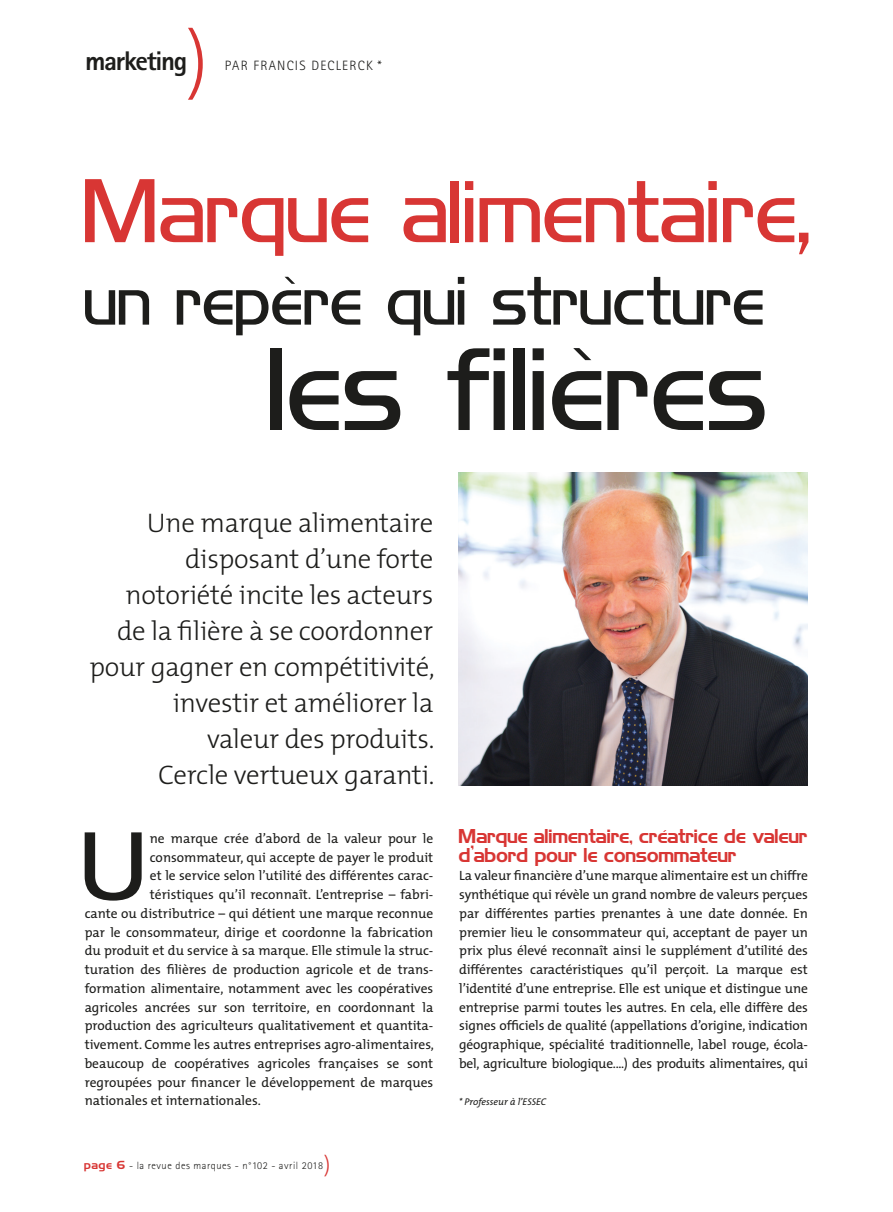
<style>
.page{position:relative;width:893px;height:1212px;background:#fff}
.page>*{position:absolute;margin:0;border:0;box-sizing:border-box;transform-origin:0 0}
.t1{font:108.3px "Hancock Park Light Laser";color:#1d1d1b}
.t2{font:85.8px "Hancock Park Light Laser";color:#1d1d1b}
.t3{font:81px "Hancock Park Light Laser";color:#d83634}
.t4{font:300 75px "The Mix";color:#d83634}
.t5{font:63.3px "Hancock Park Light Laser";color:#1d1d1b}
.t6{font:300 27px/36px "The Mix";letter-spacing:-.01em;color:#1d1d1b;text-align:right}
.t7{font:800 27px "Rotis Sans Serif";letter-spacing:-.05em;color:#1d1d1b}
.t8{font:18px/18.8px "Hancock Park Laser";color:#d83634}
.t9{font:13.5px/18.8px "The Mix";color:#1d1d1b;text-align:justify}
.t10{font:300 13.5px "Rotis Sans Serif";letter-spacing:.09em;color:#1d1d1b}
.t11{font:300 10.5px "Rotis Sans Serif";letter-spacing:.05em;color:#1d1d1b}
.t12{font:italic 9.75px "The Mix";color:#1d1d1b}
.s1{font-family:"Hancock Park Laser";font-weight:400;color:#d83634}
.s2{font-family:"The Mix";font-size:22.5px;color:#d83634}
</style>
<div class="page">
<img style="left:458px;top:473px;width:350px;height:312px">
<h3 class="t4" style="left:186px;top:-2px;width:24px">)</h3>
<h3 class="t7" style="left:85px;top:44px;width:104px">marketing</h3>
<p class="t10" style="left:225px;top:58px;width:158px">PAR FRANCIS DECLERCK *</p>
<h3 class="t3" style="left:85px;top:174px;width:728px">Marque alimentaire,</h3>
<h3 class="t5" style="left:85px;top:271px;width:683px">un repère qui structure</h3>
<h1 class="t1" style="left:270px;top:339px;width:502px">les filières</h1>
<h3 class="t6" style="left:89px;top:504px;width:347px">Une marque alimentaire disposant d’une forte notoriété incite les acteurs<br>de la filière à se coordonner pour gagner en compétitivité, investir et améliorer la<br>valeur des produits.<br>Cercle vertueux garanti.</h3>
<h2 class="t2" style="left:85px;top:827px;width:67px">U</h2>
<p class="t9" style="left:150px;top:828px;width:285px">ne marque crée d’abord de la valeur pour le</p>
<p class="t9" style="left:150px;top:847px;width:285px">consommateur, qui accepte de payer le produit</p>
<p class="t9" style="left:150px;top:866px;width:285px">et le service selon l’utilité des différentes carac-</p>
<p class="t9" style="left:150px;top:885px;width:285px">téristiques qu’il reconnaît. L’entreprise – fabri-</p>
<p class="t9" style="left:85px;top:903px;width:350px">cante ou distributrice – qui détient une marque reconnue</p>
<p class="t9" style="left:85px;top:922px;width:350px">par le consommateur, dirige et coordonne la fabrication</p>
<p class="t9" style="left:85px;top:941px;width:350px">du produit et du service à sa marque. Elle stimule la struc-</p>
<p class="t9" style="left:85px;top:960px;width:350px">turation des filières de production agricole et de trans-</p>
<p class="t9" style="left:85px;top:978px;width:350px">formation alimentaire, notamment avec les coopératives</p>
<p class="t9" style="left:85px;top:997px;width:350px">agricoles ancrées sur son territoire, en coordonnant la</p>
<p class="t9" style="left:85px;top:1016px;width:350px">production des agriculteurs qualitativement et quantita-</p>
<p class="t9" style="left:85px;top:1035px;width:351px">tivement. Comme les autres entreprises agro-alimentaires,</p>
<p class="t9" style="left:85px;top:1053px;width:350px">beaucoup de coopératives agricoles françaises se sont</p>
<p class="t9" style="left:85px;top:1072px;width:350px">regroupées pour financer le développement de marques</p>
<p class="t9" style="left:85px;top:1091px;width:178px">nationales et internationales.</p>
<p class="t11" style="left:85px;top:1159px;width:247px"><span class="s1">page 6</span> - la revue des marques - n°102 - avril 2018<span class="s2">)</span></p>
<h3 class="t8" style="left:459px;top:827px;width:350px">Marque alimentaire, créatrice de valeur d’abord pour le consommateur</h3>
<p class="t9" style="left:459px;top:866px;width:350px">La valeur financière d’une marque alimentaire est un chiffre synthétique qui révèle un grand nombre de valeurs perçues par différentes parties prenantes à une date donnée. En premier lieu le consommateur qui, acceptant de payer un prix plus élevé reconnaît ainsi le supplément d’utilité des différentes caractéristiques qu’il perçoit. La marque est l’identité d’une entreprise. Elle est unique et distingue une entreprise parmi toutes les autres. En cela, elle diffère des signes officiels de qualité (appellations d’origine, indication géographique, spécialité traditionnelle, label rouge, écola&shy;bel, agriculture biologique....) des produits alimentaires, qui</p>
<p class="t12" style="left:459px;top:1094px;width:89px">* Professeur à l’ESSEC</p>
</div>
